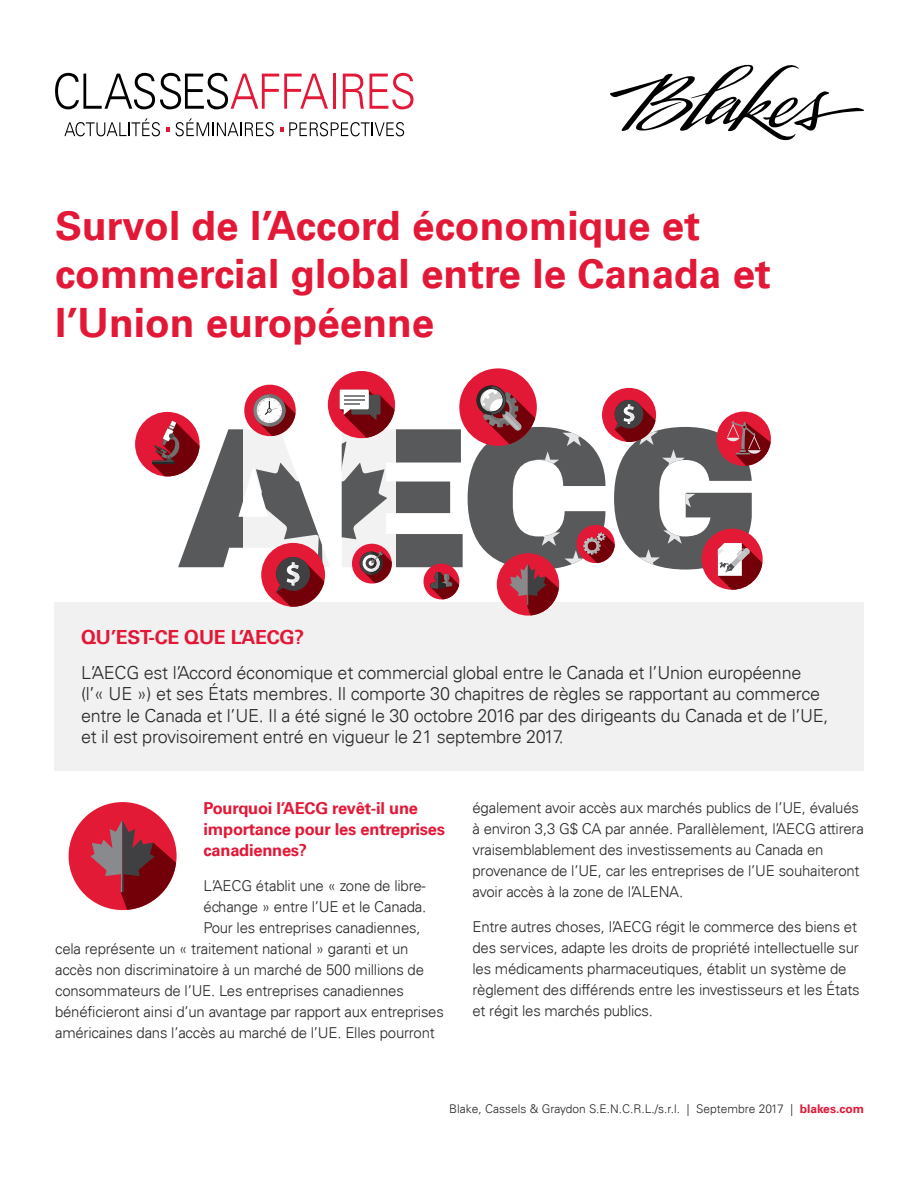
<style>
.page{position:relative;width:918px;height:1188px;background:#fff}
.page>*{position:absolute;margin:0;border:0;box-sizing:border-box;transform-origin:0 0}
.t1{font:700 40.5px/48.6px "Univers 65";color:#e31837}
.t2{font:700 19.5px "Univers 65";letter-spacing:-.015em;color:#e31837}
.t3{font:300 18px/21.6px "Univers 45";letter-spacing:-.015em;color:#292829}
.t4{font:700 16.5px/21px "Univers 65";letter-spacing:-.015em;color:#e31837}
.t5{font:300 15px/21px "Univers 45";letter-spacing:-.015em;color:#292829}
.t6{font:300 12px "Univers 45";color:#292829}
.s1{font-family:"Univers 65";font-weight:700;color:#e31837}
</style>
<div class="page">
<svg style="left:55px;top:73px;width:273px;height:36px"></svg>
<hr style="left:333px;top:73px;width:3px;height:36px;background:#e31837">
<svg style="left:343px;top:74px;width:21px;height:35px"></svg>
<svg style="left:370px;top:73px;width:43px;height:36px"></svg>
<svg style="left:64px;top:118px;width:96px;height:18px"></svg>
<svg style="left:176px;top:118px;width:98px;height:18px"></svg>
<svg style="left:289px;top:122px;width:115px;height:14px"></svg>
<svg style="left:166px;top:127px;width:4px;height:4px"></svg>
<svg style="left:280px;top:127px;width:3px;height:4px"></svg>
<svg style="left:610px;top:65px;width:254px;height:75px"></svg>
<div style="left:54px;top:602px;width:810px;height:168px;background:#f1f1f2"></div>
<div style="left:69px;top:802px;width:108px;height:108px;background:#e31a36;border-radius:50%"></div>
<svg style="left:90px;top:820px;width:86px;height:90px"></svg>
<svg style="left:467px;top:427px;width:285px;height:143px;fill:#58595b"></svg>
<svg style="left:178px;top:429px;width:65px;height:139px;fill:#58595b"></svg>
<div style="left:243px;top:427px;width:154px;height:143px;background:linear-gradient(to bottom,#f3f3f3,#fbfbfb)"></div>
<svg style="left:397px;top:429px;width:66px;height:141px;fill:#58595b"></svg>
<div style="left:244px;top:385px;width:52px;height:51px;background:#e31837;border-radius:50%"></div>
<div style="left:328px;top:371px;width:67px;height:67px;background:#e31837;border-radius:50%"></div>
<div style="left:459px;top:368px;width:78px;height:78px;background:#e31837;border-radius:50%"></div>
<div style="left:424px;top:564px;width:35px;height:35px;background:#e31837;border-radius:50%"></div>
<svg style="left:430px;top:572px;width:29px;height:27px"></svg>
<div style="left:135px;top:412px;width:65px;height:64px;background:#e31837;border-radius:50%"></div>
<svg style="left:152px;top:421px;width:48px;height:55px"></svg>
<div style="left:717px;top:412px;width:54px;height:54px;background:#e21a36;border-radius:50%"></div>
<svg style="left:727px;top:421px;width:44px;height:45px"></svg>
<div style="left:702px;top:529px;width:61px;height:61px;background:#e21a36;border-radius:50%"></div>
<svg style="left:718px;top:543px;width:44px;height:47px"></svg>
<svg style="left:477px;top:385px;width:218px;height:230px"></svg>
<svg style="left:253px;top:389px;width:142px;height:218px"></svg>
<h1 class="t1" style="left:55px;top:201px;width:717px">Survol de l’Accord économique et commercial global entre le Canada et l’Union européenne</h1>
<h2 class="t2" style="left:81px;top:625px;width:225px">QU’EST-CE QUE L’AECG?</h2>
<p class="t3" style="left:81px;top:662px;width:749px">L’AECG est l’Accord économique et commercial global entre le Canada et l’Union européenne (l’« UE ») et ses États membres. Il comporte 30 chapitres de règles se rapportant au commerce entre le Canada et l’UE. Il a été signé le 30 octobre 2016 par des dirigeants du Canada et de l’UE, et il est provisoirement entré en vigueur le 21 septembre 2017.</p>
<p class="t4" style="left:204px;top:798px;width:243px">Pourquoi l’AECG revêt-il une importance pour les entreprises canadiennes?</p>
<p class="t5" style="left:204px;top:875px;width:224px">L’AECG établit une « zone de libre-</p>
<p class="t5" style="left:204px;top:896px;width:224px">échange » entre l’UE et le Canada.</p>
<p class="t5" style="left:204px;top:917px;width:219px">Pour les entreprises canadiennes,</p>
<p class="t5" style="left:55px;top:938px;width:355px">cela représente un « traitement national » garanti et un</p>
<p class="t5" style="left:55px;top:959px;width:370px">accès non discriminatoire à un marché de 500 millions de</p>
<p class="t5" style="left:55px;top:980px;width:350px">consommateurs de l’UE. Les entreprises canadiennes</p>
<p class="t5" style="left:55px;top:1001px;width:390px">bénéficieront ainsi d’un avantage par rapport aux entreprises</p>
<p class="t5" style="left:55px;top:1022px;width:381px">américaines dans l’accès au marché de l’UE. Elles pourront</p>
<p class="t5" style="left:472px;top:798px;width:393px">également avoir accès aux marchés publics de l’UE, évalués à environ 3,3 G$ CA par année. Parallèlement, l’AECG attirera vraisemblablement des investissements au Canada en provenance de l’UE, car les entreprises de l’UE souhaiteront avoir accès à la zone de l’ALENA.</p>
<p class="t5" style="left:472px;top:916px;width:389px">Entre autres choses, l’AECG régit le commerce des biens et des services, adapte les droits de propriété intellectuelle sur les médicaments pharmaceutiques, établit un système de règlement des différends entre les investisseurs et les États et régit les marchés publics.</p>
<p class="t6" style="left:449px;top:1101px;width:416px">Blake, Cassels &amp; Graydon S.E.N.C.R.L./s.r.l. | Septembre 2017 | <span class="s1">blakes.com</span></p>
</div>
